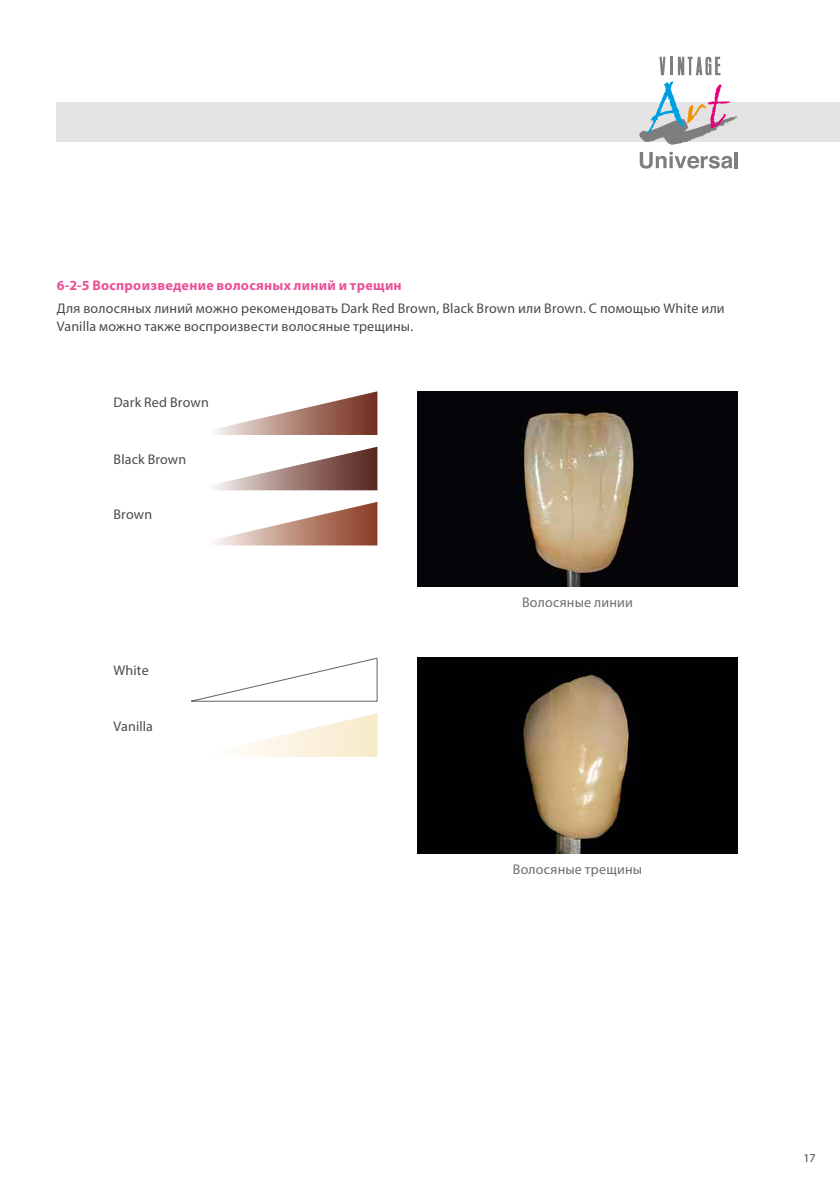
<style>
.page{position:relative;width:840px;height:1191px;background:#fff}
.page>*{position:absolute;margin:0;border:0;box-sizing:border-box;transform-origin:0 0}
.t1{font:14px/18px "Myriad Pro";letter-spacing:.015em;color:#4a4a49}
.t2{font:700 14px "Myriad Pro";letter-spacing:.02em;color:#ea5196}
.t3{font:14px "Myriad Pro";letter-spacing:.015em;color:#6e6e6e}
.t4{font:12px "Myriad Pro";color:#4a4a49}
</style>
<div class="page">
<div style="left:57px;top:102px;width:782px;height:40px;background:#e3e3e3"></div>
<svg style="left:639px;top:57px;width:98px;height:88px"></svg>
<svg style="left:639px;top:152px;width:93px;height:17px"></svg>
<hr style="left:734px;top:152px;width:3px;height:16px;background:#7e7e7d">
<img style="left:417px;top:391px;width:320px;height:196px">
<img style="left:417px;top:658px;width:320px;height:195px">
<svg style="left:191px;top:658px;width:186px;height:43px"></svg>
<svg style="left:214px;top:502px;width:163px;height:43px"></svg>
<svg style="left:214px;top:391px;width:163px;height:44px"></svg>
<svg style="left:241px;top:713px;width:136px;height:44px"></svg>
<svg style="left:214px;top:447px;width:163px;height:43px"></svg>
<p class="t2" style="left:57px;top:276px;width:346px">6-2-5 Воспроизведение волосяных линий и трещин</p>
<p class="t1" style="left:57px;top:299px;width:669px">Для волосяных линий можно рекомендовать Dark Red Brown, Black Brown или Brown. С помощью White или<br>Vanilla можно также воспроизвести волосяные трещины.</p>
<p class="t1" style="left:113px;top:393px;width:97px">Dark Red Brown</p>
<p class="t1" style="left:113px;top:450px;width:74px">Black Brown</p>
<p class="t1" style="left:113px;top:505px;width:40px">Brown</p>
<p class="t1" style="left:113px;top:661px;width:37px">White</p>
<p class="t1" style="left:113px;top:716px;width:41px">Vanilla</p>
<p class="t3" style="left:522px;top:593px;width:112px">Волосяные линии</p>
<p class="t3" style="left:512px;top:860px;width:131px">Волосяные трещины</p>
<p class="t4" style="left:803px;top:1150px;width:14px">17</p>
</div>
